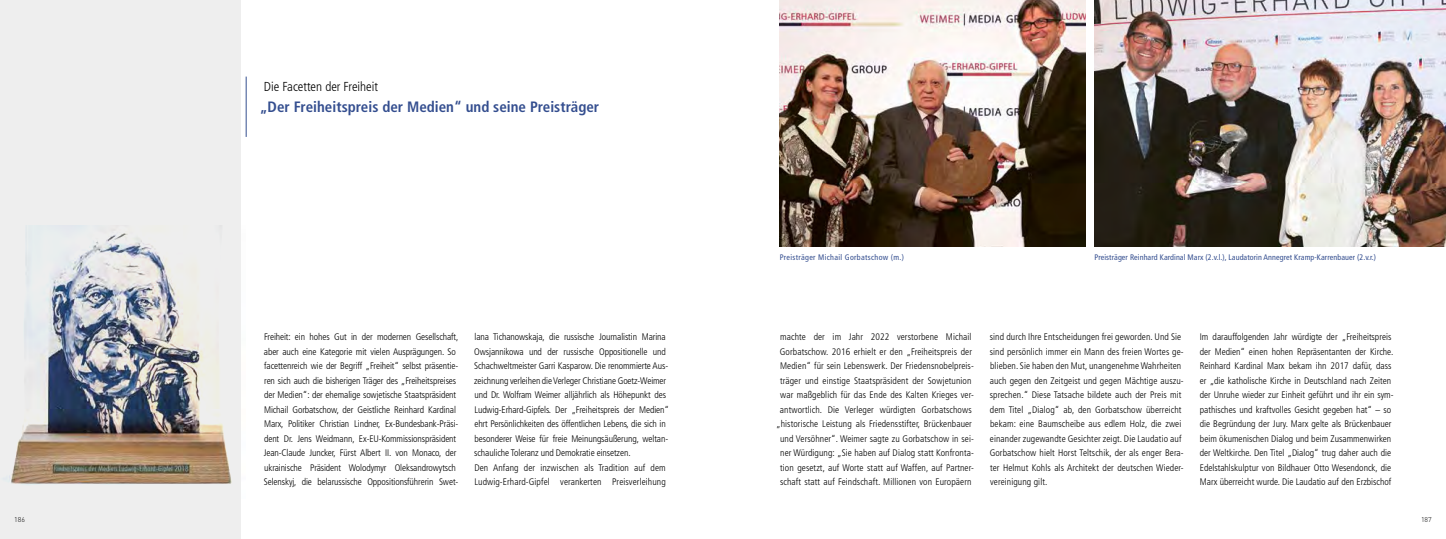
<style>
.page{position:relative;width:1446px;height:539px;background:#fff}
.page>*{position:absolute;margin:0;border:0;box-sizing:border-box;transform-origin:0 0}
.t1{font:700 condensed 15px "Frutiger LT Std";color:#344e8f}
.t2{font:300 condensed 13px "Frutiger LT Std";color:#000}
.t3{font:300 condensed 9.5px/14.5px "Frutiger LT Std";color:#000}
.t4{font:condensed 8px "Frutiger LT Std";letter-spacing:.01em;color:#344e8f}
.t5{font:condensed 8px "Frutiger LT Std";letter-spacing:.04em;color:#344e8f}
.t6{font:300 7px "DIN Pro";color:#000}
</style>
<div class="page">
<div style="left:0;top:0;width:240px;height:539px;background:#eee"></div>
<img style="left:780px;top:0;width:305px;height:247px">
<img style="left:1094px;top:0;width:352px;height:247px">
<img style="left:9px;top:225px;width:232px;height:273px">
<hr style="left:246px;top:77px;width:1px;height:60px;background:#344e8f">
<h2 class="t2" style="left:264px;top:79px;width:116px">Die Facetten der Freiheit</h2>
<h1 class="t1" style="left:260px;top:98px;width:341px">„Der Freiheitspreis der Medien“ und seine Preisträger</h1>
<p class="t3" style="left:264px;top:329px;width:196px">Freiheit: ein hohes Gut in der modernen Gesellschaft, aber auch eine Kategorie mit vielen Ausprägungen. So facettenreich wie der Begriff „Freiheit“ selbst präsentie&shy;ren sich auch die bisherigen Träger des „Freiheitspreises der Medien“: der ehemalige sowjetische Staatspräsident Michail Gorbatschow, der Geistliche Reinhard Kardinal Marx, Politiker Christian Lindner, Ex-Bundesbank-Präsi&shy;dent Dr. Jens Weidmann, Ex-EU-Kommissionspräsident Jean-Claude Juncker, Fürst Albert II. von Monaco, der ukrainische Präsident Wolodymyr Oleksandrowytsch Selenskyj, die belarussische Oppositionsführerin Swet-</p>
<p class="t3" style="left:474px;top:329px;width:196px">lana Tichanowskaja, die russische Journalistin Marina Owsjannikowa und der russische Oppositionelle und Schachweltmeister Garri Kasparow. Die renommierte Aus&shy;zeichnung verleihen die Verleger Christiane Goetz-Weimer und Dr. Wolfram Weimer alljährlich als Höhepunkt des Ludwig-Erhard-Gipfels. Der „Freiheitspreis der Medien“ ehrt Persönlichkeiten des öffentlichen Lebens, die sich in besonderer Weise für freie Meinungsäußerung, weltan&shy;schauliche Toleranz und Demokratie einsetzen.<br>Den Anfang der inzwischen als Tradition auf dem Ludwig-Erhard-Gipfel verankerten Preisverleihung</p>
<p class="t5" style="left:780px;top:252px;width:126px">Preisträger Michail Gorbatschow (m.)</p>
<p class="t4" style="left:1094px;top:252px;width:283px">Preisträger Reinhard Kardinal Marx (2.v.l.), Laudatorin Annegret Kramp-Karrenbauer (2.v.r.)</p>
<p class="t3" style="left:776px;top:329px;width:199px;text-align:center">machte der im Jahr 2022 verstorbene Michail Gorbatschow. 2016 erhielt er den „Freiheitspreis der Medien“ für sein Lebenswerk. Der Friedensnobelpreis&shy;träger und einstige Staatspräsident der Sowjetunion war maßgeblich für das Ende des Kalten Krieges ver&shy;antwortlich. Die Verleger würdigten Gorbatschows „historische Leistung als Friedensstifter, Brückenbauer und Versöhner“. Weimer sagte zu Gorbatschow in sei&shy;ner Würdigung: „Sie haben auf Dialog statt Konfronta&shy;tion gesetzt, auf Worte statt auf Waffen, auf Partner&shy;schaft statt auf Feindschaft. Millionen von Europäern</p>
<p class="t3" style="left:989px;top:329px;width:195px">sind durch Ihre Entscheidungen frei geworden. Und Sie sind persönlich immer ein Mann des freien Wortes ge&shy;blieben. Sie haben den Mut, unangenehme Wahrheiten auch gegen den Zeitgeist und gegen Mächtige auszu&shy;sprechen.“ Diese Tatsache bildete auch der Preis mit dem Titel „Dialog“ ab, den Gorbatschow überreicht bekam: eine Baumscheibe aus edlem Holz, die zwei einander zugewandte Gesichter zeigt. Die Laudatio auf Gorbatschow hielt Horst Teltschik, der als enger Bera&shy;ter Helmut Kohls als Architekt der deutschen Wieder&shy;vereinigung gilt.</p>
<p class="t3" style="left:1199px;top:329px;width:195px">Im darauffolgenden Jahr würdigte der „Freiheitspreis der Medien“ einen hohen Repräsentanten der Kirche.<br>Reinhard Kardinal Marx bekam ihn 2017 dafür, dass er „die katholische Kirche in Deutschland nach Zeiten der Unruhe wieder zur Einheit geführt und ihr ein sym&shy;pathisches und kraftvolles Gesicht gegeben hat“ – so die Begründung der Jury. Marx gelte als Brückenbauer beim ökumenischen Dialog und beim Zusammenwirken der Weltkirche. Den Titel „Dialog“ trug daher auch die Edelstahlskulptur von Bildhauer Otto Wesendonck, die Marx überreicht wurde. Die Laudatio auf den Erzbischof</p>
<p class="t6" style="left:14px;top:514px;width:12px">186</p>
<p class="t6" style="left:1421px;top:514px;width:12px">187</p>
</div>
